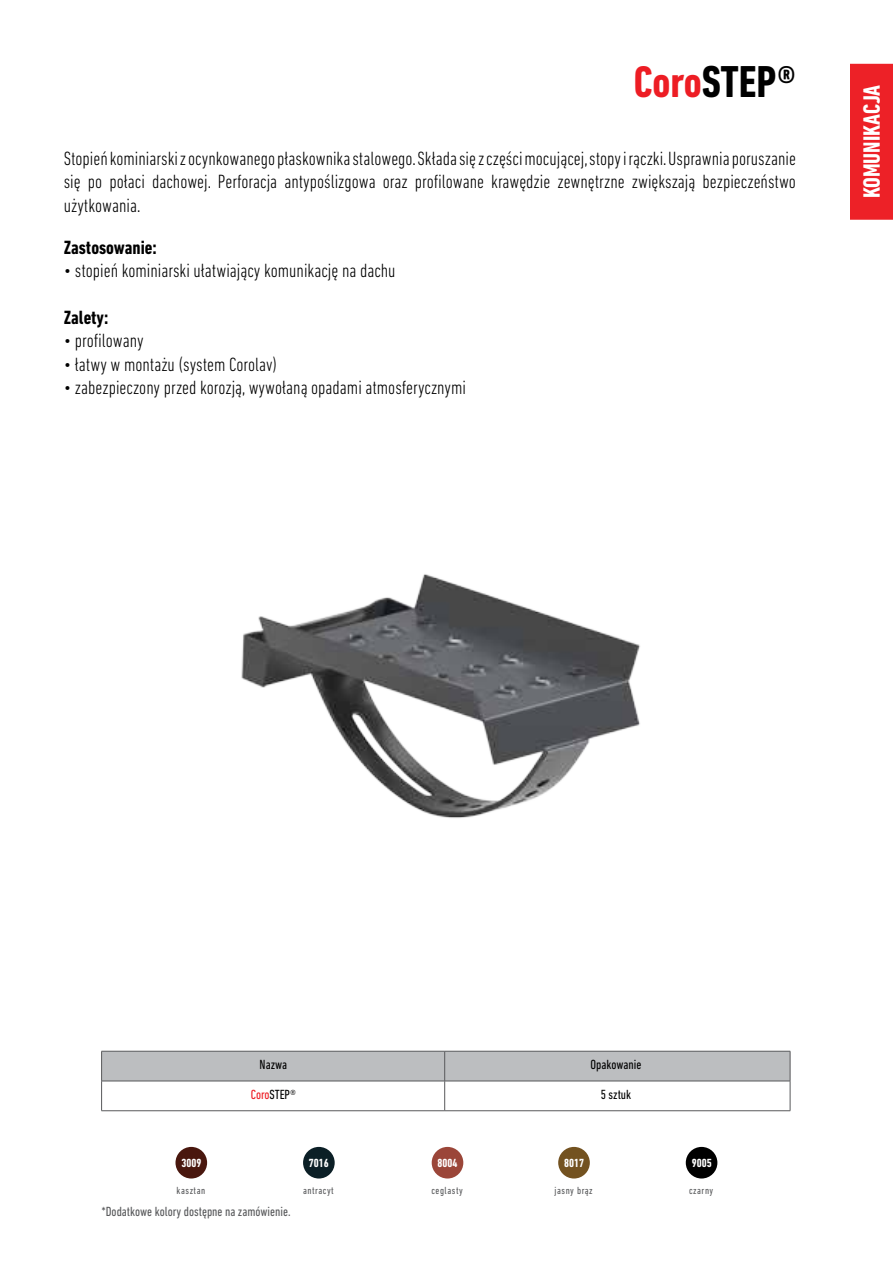
<style>
.page{position:relative;width:893px;height:1263px;background:#fff}
.page>*{position:absolute;margin:0;border:0;box-sizing:border-box;transform-origin:0 0}
.t1{font:700 condensed 45.45px "DIN Next LT Pro";color:#000}
.t2{font:700 condensed 24px "DIN Next LT Pro";color:#fff}
.t3{font:300 condensed 19.5px/23.4px "DIN Next LT Pro";color:#000;text-align:justify}
.t4{font:700 condensed 19.5px "DIN Next LT Pro";color:#000}
.t5{font:condensed 13.5px "DIN Next LT Pro";color:#58595b}
.t6{font:condensed 13.5px "DIN Next LT Pro";color:#000}
.t7{font:700 condensed 12px "DIN Next LT Pro";color:#fff}
.t8{font:condensed 10.5px "DIN Next LT Pro";letter-spacing:.05em;color:#58595b}
.s1{font-size:45px;color:#ed1d24}
.s2{color:#ed1d24}
</style>
<div class="page">
<div style="left:850px;top:64px;width:43px;height:156px;background:#ed2127"></div>
<svg style="left:101px;top:1051px;width:690px;height:59px"></svg>
<hr style="left:101px;top:1110px;width:344px;height:1px;background:#58595b">
<hr style="left:445px;top:1110px;width:345px;height:1px;background:#58595b">
<img style="left:241px;top:574px;width:399px;height:244px">
<div style="left:558px;top:1147px;width:32px;height:31px;background:#735220;border-radius:50%"></div>
<div style="left:175px;top:1147px;width:32px;height:31px;background:#49170e;border-radius:50%"></div>
<div style="left:432px;top:1147px;width:31px;height:31px;background:#9b4639;border-radius:50%"></div>
<div style="left:686px;top:1147px;width:31px;height:31px;background:#000;border-radius:50%"></div>
<div style="left:303px;top:1147px;width:32px;height:31px;background:#0b1f26;border-radius:50%"></div>
<h1 class="t1" style="left:634px;top:56px;width:164px"><span class="s1">Coro</span>STEP®</h1>
<p class="t3" style="left:64px;top:146px;width:734px">Stopień kominiarski z ocynkowanego płaskownika stalowego. Składa się z części mocującej, stopy i rączki. Usprawnia poruszanie się po połaci dachowej. Perforacja antypoślizgowa oraz profilowane krawędzie zewnętrzne zwiększają bezpieczeństwo użytkowania.</p>
<p class="t4" style="left:64px;top:236px;width:95px">Zastosowanie:</p>
<p class="t3" style="left:64px;top:259px;width:333px">• stopień kominiarski ułatwiający komunikację na dachu</p>
<p class="t4" style="left:64px;top:306px;width:46px">Zalety:</p>
<p class="t3" style="left:64px;top:329px;width:81px">• profilowany</p>
<p class="t3" style="left:64px;top:352px;width:215px">• łatwy w montażu (system Corolav)</p>
<p class="t3" style="left:64px;top:376px;width:404px">• zabezpieczony przed korozją, wywołaną opadami atmosferycznymi</p>
<p class="t2" style="left:858px;top:198px;width:114px;rotate:-90deg">komunikacja</p>
<p class="t6" style="left:260px;top:1057px;width:29px">Nazwa</p>
<p class="t6" style="left:591px;top:1057px;width:52px">Opakowanie</p>
<p class="t6" style="left:251px;top:1087px;width:47px"><span class="s2">Coro</span>STEP®</p>
<p class="t6" style="left:601px;top:1087px;width:32px">5 sztuk</p>
<p class="t7" style="left:181px;top:1156px;width:21px">3009</p>
<p class="t7" style="left:309px;top:1156px;width:21px">7016</p>
<p class="t7" style="left:437px;top:1156px;width:21px">8004</p>
<p class="t7" style="left:564px;top:1156px;width:21px">8017</p>
<p class="t7" style="left:692px;top:1156px;width:21px">9005</p>
<p class="t8" style="left:177px;top:1184px;width:30px">kasztan</p>
<p class="t8" style="left:303px;top:1184px;width:32px">antracyt</p>
<p class="t8" style="left:431px;top:1184px;width:33px">ceglasty</p>
<p class="t8" style="left:555px;top:1184px;width:40px">jasny brąz</p>
<p class="t8" style="left:689px;top:1184px;width:26px">czarny</p>
<p class="t5" style="left:101px;top:1204px;width:191px">*Dodatkowe kolory dostępne na zamówienie.</p>
</div>
